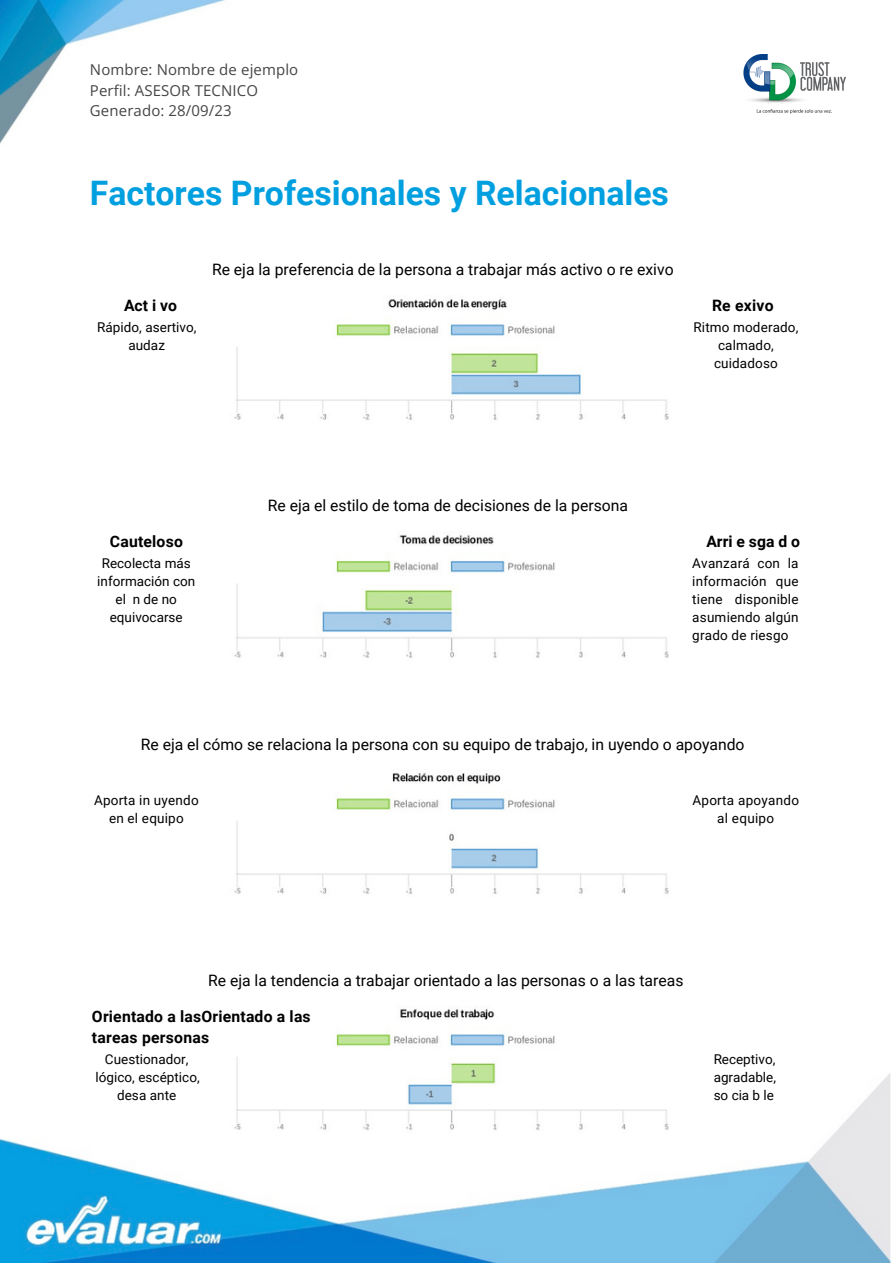
<style>
.page{position:relative;width:893px;height:1264px;background:#fff}
.page>*{position:absolute;margin:0;border:0;box-sizing:border-box;transform-origin:0 0}
.t1{font:700 33.75px "Roboto";color:#009fdf}
.t2{font:15.75px "Roboto";color:#000}
.t3{font:700 15.75px "Roboto";letter-spacing:.01em;color:#000}
.t4{font:15px/20.2px "Open Sans";letter-spacing:.01em;color:#454545}
.t5{font:13.5px/18px "Roboto";letter-spacing:.01em;color:#000;text-align:center}
</style>
<div class="page">
<img style="left:0;top:0;width:226px;height:144px">
<img style="left:743px;top:54px;width:102px;height:60px">
<img style="left:0;top:1073px;width:891px;height:189px">
<img style="left:234px;top:298px;width:435px;height:122px">
<img style="left:234px;top:535px;width:435px;height:123px">
<img style="left:234px;top:773px;width:435px;height:121px">
<img style="left:222px;top:1009px;width:449px;height:124px">
<p class="t4" style="left:90px;top:59px;width:210px">Nombre: Nombre de ejemplo<br>Perfil: ASESOR TECNICO<br>Generado: 28/09/23</p>
<p class="t1" style="left:90px;top:174px;width:580px">Factores Profesionales y Relacionales</p>
<p class="t3" style="left:124px;top:296px;width:54px">Act i vo</p>
<p class="t5" style="left:97px;top:318px;width:101px">Rápido, asertivo, audaz</p>
<p class="t2" style="left:212px;top:260px;width:463px">Re eja la preferencia de la persona a trabajar más activo o re exivo</p>
<p class="t3" style="left:712px;top:296px;width:63px">Re exivo</p>
<p class="t5" style="left:693px;top:318px;width:106px">Ritmo moderado, calmado, cuidadoso</p>
<p class="t3" style="left:110px;top:532px;width:74px">Cauteloso</p>
<p class="t5" style="left:97px;top:554px;width:99px">Recolecta más información con el n de no equivocarse</p>
<p class="t2" style="left:268px;top:496px;width:362px">Re eja el estilo de toma de decisiones de la persona</p>
<p class="t3" style="left:706px;top:532px;width:95px">Arri e sga d o</p>
<p class="t5" style="left:692px;top:554px;width:108px;text-align:justify">Avanzará con la información que tiene disponible asumiendo algún grado de riesgo</p>
<p class="t2" style="left:141px;top:735px;width:605px">Re eja el cómo se relaciona la persona con su equipo de trabajo, in uyendo o apoyando</p>
<p class="t5" style="left:94px;top:791px;width:106px">Aporta in uyendo en el equipo</p>
<p class="t5" style="left:692px;top:791px;width:108px">Aporta apoyando al equipo</p>
<p class="t2" style="left:208px;top:971px;width:476px">Re eja la tendencia a trabajar orientado a las personas o a las tareas</p>
<p class="t3" style="left:92px;top:1007px;width:220px">Orientado a lasOrientado a las</p>
<p class="t3" style="left:92px;top:1028px;width:119px">tareas personas</p>
<p class="t5" style="left:95px;top:1050px;width:106px">Cuestionador, lógico, escéptico, desa ante</p>
<p class="t5" style="left:713px;top:1050px;width:64px;text-align:justify">Receptivo, agradable, so cia b le</p>
</div>
